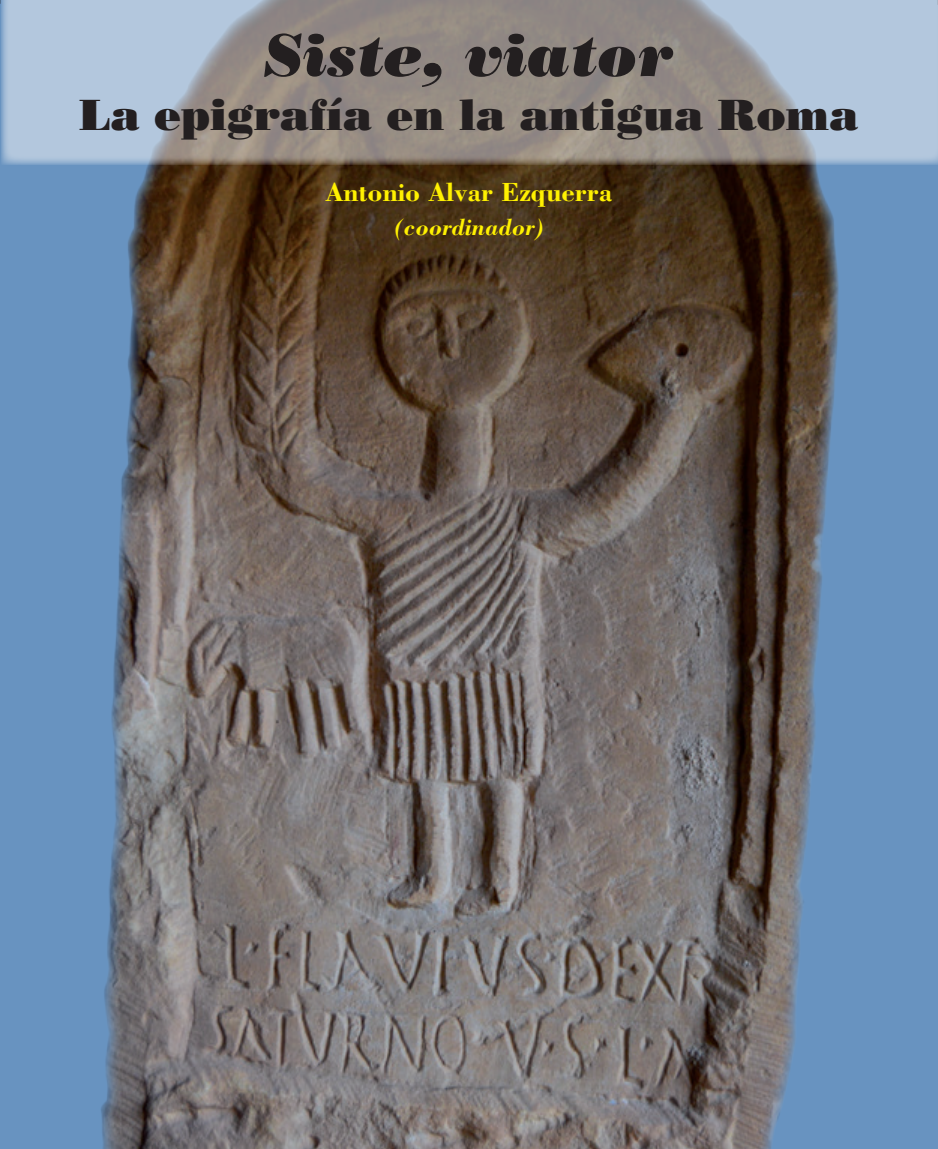
<style>
.page{position:relative;width:938px;height:1149px;background:#fff}
.page>*{position:absolute;margin:0;border:0;box-sizing:border-box;transform-origin:0 0}
.t1{font:italic 60px "Bodoni Std Poster";color:#231f20}
.t2{font:43.5px "Bodoni Std Poster";color:#231f20}
.t3{font:700 27px "Bodoni Std";color:#fff101}
.t4{font:italic 700 24px "Bodoni Std";color:#fff101}
</style>
<div class="page">
<div style="left:0;top:0;width:937px;height:1148px;background:#6893c0"></div>
<img style="left:98px;top:164px;width:741px;height:984px">
<svg style="left:1px;top:0;width:936px;height:164px;background:#9fa1a6"></svg>
<h1 class="t1" style="left:264px;top:19px;width:411px">Siste, viator</h1>
<p class="t2" style="left:79px;top:88px;width:780px">La epigrafía en la antigua Roma</p>
<p class="t3" style="left:325px;top:176px;width:288px">Antonio Alvar Ezquerra</p>
<p class="t4" style="left:394px;top:212px;width:151px">(coordinador)</p>
</div>
